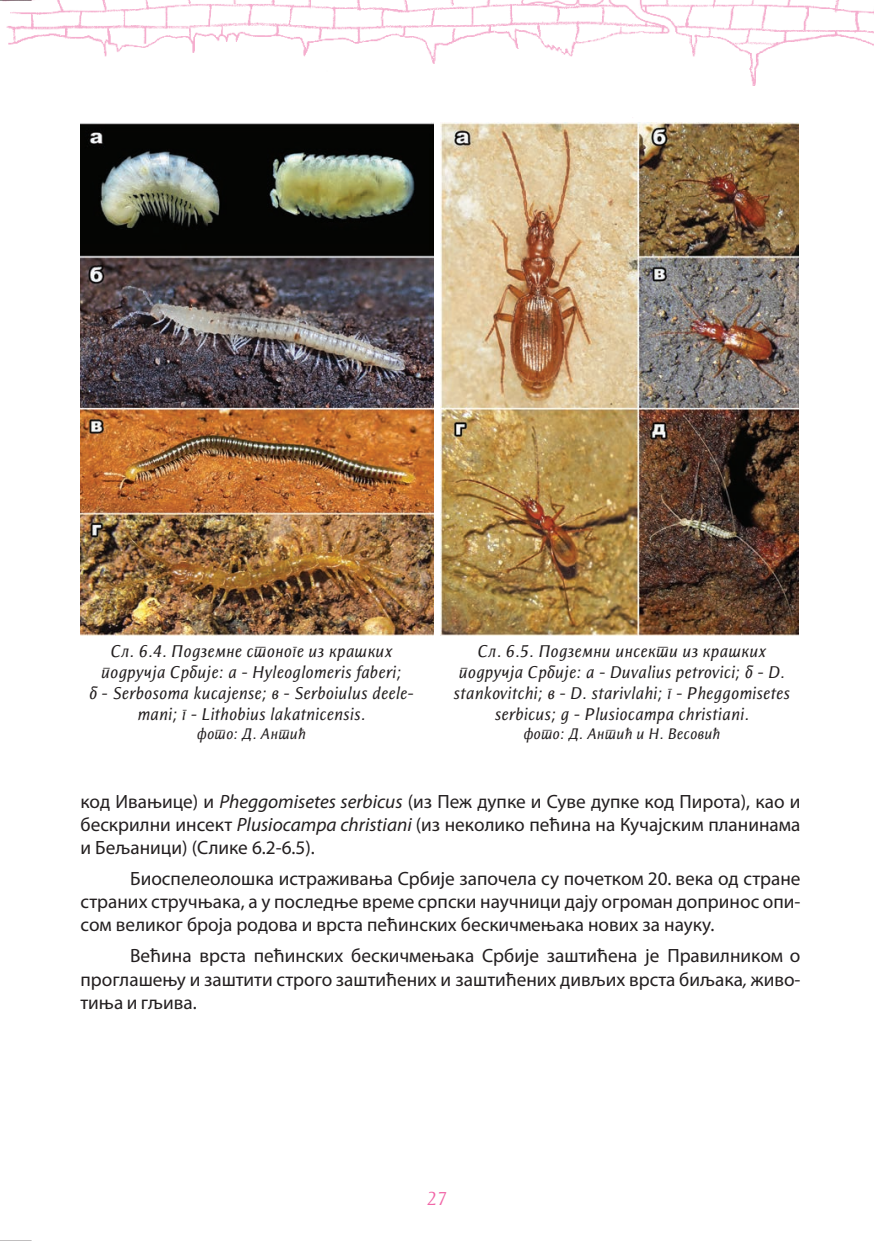
<style>
.page{position:relative;width:874px;height:1241px;background:#fff}
.page>*{position:absolute;margin:0;border:0;box-sizing:border-box;transform-origin:0 0}
.t1{font:19.25px/23.3px "Myriad Pro";color:#231f20;text-align:justify}
.t2{font:300 19.25px "Resavska S Sans";color:#f166a7}
.t3{font:italic 500 17.5px/21px "Resavska S Sans";color:#231f20;text-align:center}
.t4{font:italic 500 15.75px "Resavska S Sans";color:#231f20}
.s1{font-style:italic}
</style>
<div class="page">
<img style="left:3px;top:0;width:870px;height:118px">
<img style="left:441px;top:122px;width:357px;height:513px">
<img style="left:80px;top:122px;width:353px;height:513px">
<hr style="left:0;top:0;width:32px;height:1px;background:#231f20">
<hr style="left:0;top:1240px;width:32px;height:1px;background:#231f20">
<p class="t3" style="left:89px;top:640px;width:326px">Сл. 6.4. Подземнe стоноге из крашких подручја Србије: а - Hyleoglomeris faberi;<br>б - Serbosoma kucajense; в - Serboiulus deele&shy;mani; г - Lithobius lakatnicensis.</p>
<p class="t4" style="left:197px;top:724px;width:110px">фото: Д. Антић</p>
<p class="t3" style="left:453px;top:640px;width:338px">Сл. 6.5. Подземни инсекти из крашких подручја Србије: а - Duvalius petrovici; б - D. stankovitchi; в - D. starivlahi; г - Pheggomisetes serbicus; д - Plusiocampa christiani.</p>
<p class="t4" style="left:523px;top:724px;width:198px">фото: Д. Антић и Н. Весовић</p>
<p class="t1" style="left:80px;top:789px;width:721px">код Ивањице) и <span class="s1">Pheggomisetes serbicus</span> (из Пеж дупке и Суве дупке код Пирота), као и бескрилни инсект <span class="s1">Plusiocampa christiani</span> (из неколико пећина на Кучајским планинама и Бељаници) (Слике 6.2-6.5).</p>
<p class="t1" style="left:80px;top:866px;width:721px;text-indent:50px">Биоспелеолошка истраживања Србије започела су почетком 20. века од стране страних стручњака, а у последње време српски научници дају огроман допринос опи&shy;сом великог броја родова и врста пећинских бескичмењака нових за науку.</p>
<p class="t1" style="left:80px;top:943px;width:721px;text-indent:50px">Већина врста пећинских бескичмењака Србије заштићена је Правилником о проглашењу и заштити строго заштићених и заштићених дивљих врста биљака<span class="s1">,</span> живо&shy;тиња и гљива.</p>
<p class="t2" style="left:426px;top:1187px;width:22px">27</p>
</div>
